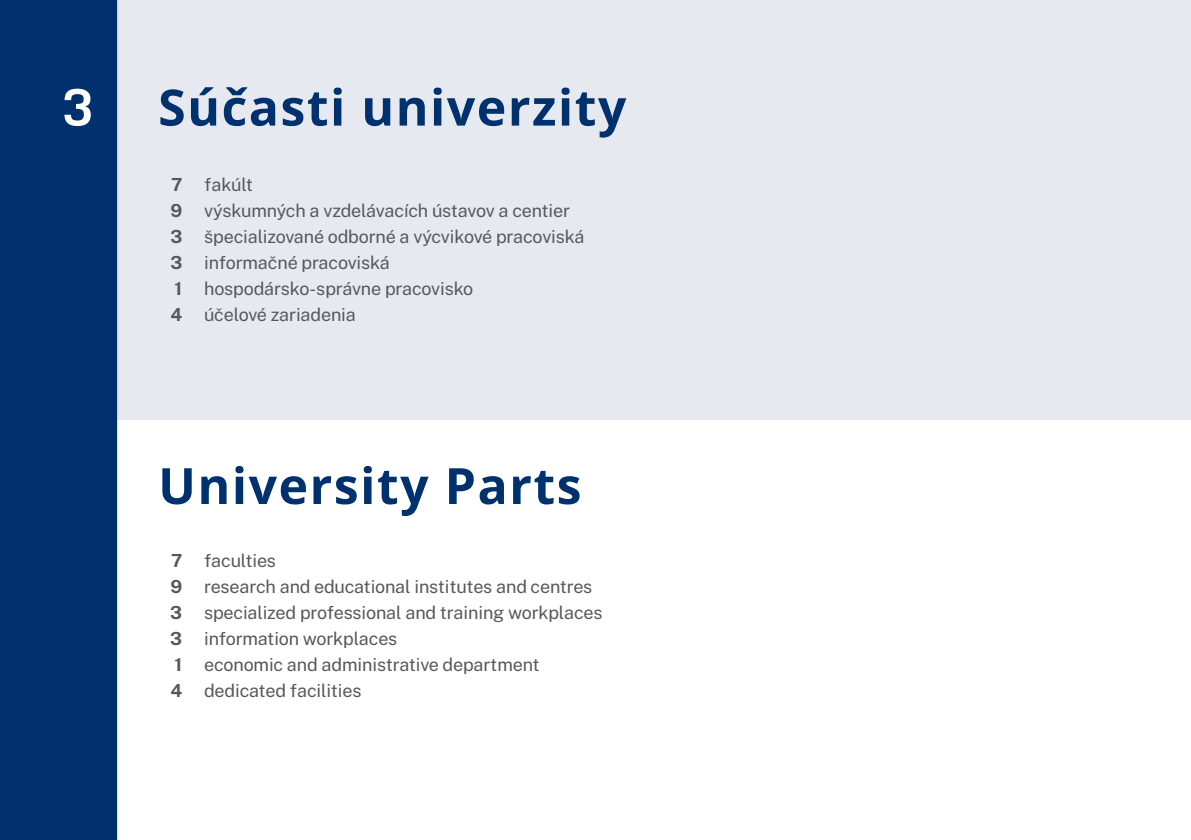
<style>
.page{position:relative;width:1191px;height:840px;background:#fff}
.page>*{position:absolute;margin:0;border:0;box-sizing:border-box;transform-origin:0 0}
.t1{font:700 50px "Noto Sans";letter-spacing:.03em;color:#00316f}
.t2{font:700 50px "Monda";color:#fff}
.t3{font:100 18px/26px "Public Sans";letter-spacing:-.01em;color:#58585a}
</style>
<div class="page">
<div style="left:118px;top:0;width:1073px;height:420px;background:#e6eaf0"></div>
<div style="left:0;top:0;width:118px;height:839px;background:#00316f"></div>
<h1 class="t2" style="left:60px;top:65px;width:36px">3</h1>
<h1 class="t1" style="left:158px;top:72px;width:470px">Súčasti univerzity</h1>
<p class="t3" style="left:170px;top:170px;width:416px">7 fakúlt<br>9 výskumných a vzdelávacích ústavov a centier<br>3 špecializované odborné a výcvikové pracoviská<br>3 informačné pracoviská<br>1 hospodársko-správne pracovisko<br>4 účelové zariadenia</p>
<h1 class="t1" style="left:158px;top:450px;width:425px">University Parts</h1>
<p class="t3" style="left:170px;top:546px;width:434px">7 faculties<br>9 research and educational institutes and centres 3 specialized professional and training workplaces 3 information workplaces<br>1 economic and administrative department<br>4 dedicated facilities</p>
</div>
